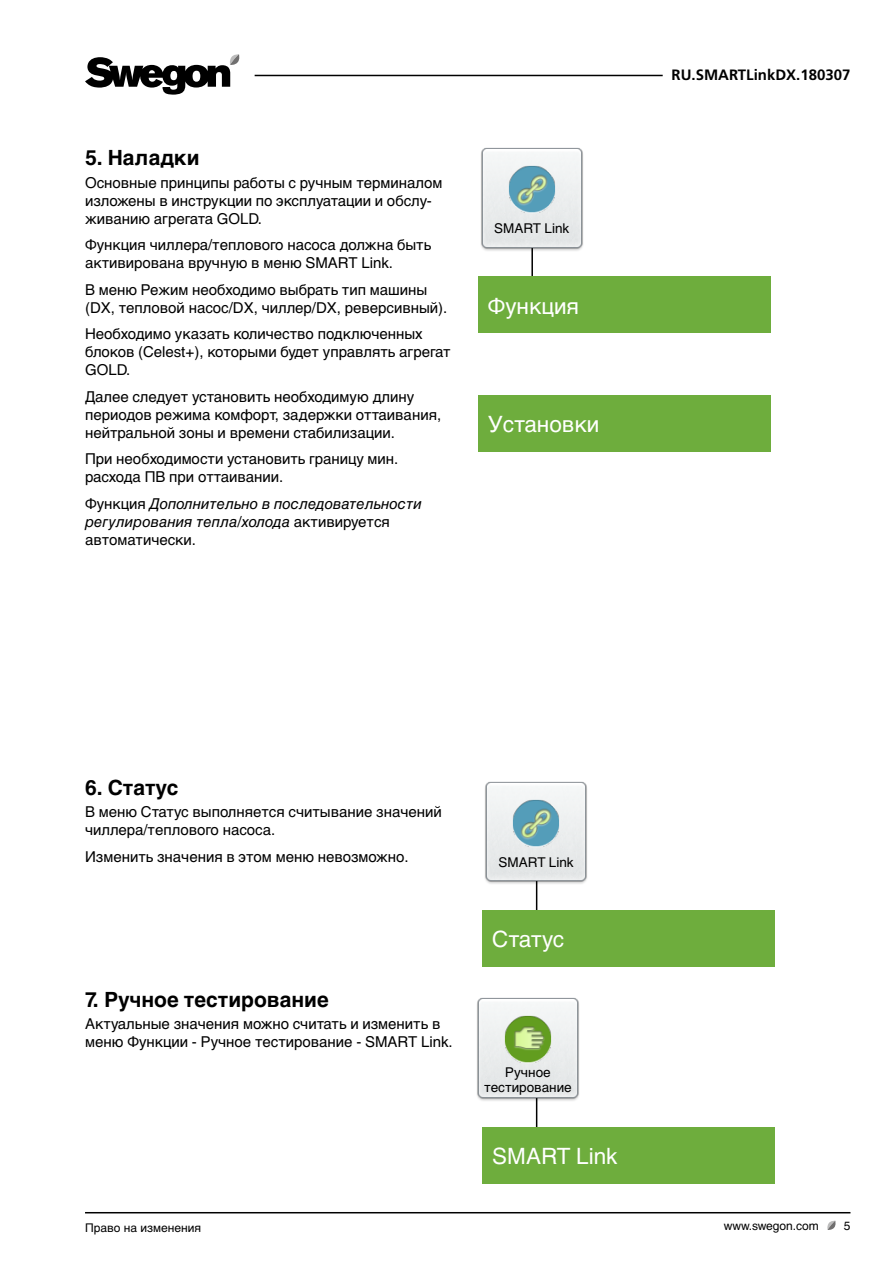
<style>
.page{position:relative;width:893px;height:1263px;background:#fff}
.page>*{position:absolute;margin:0;border:0;box-sizing:border-box;transform-origin:0 0}
.t1{font:22.5px "Helvetica Cyr Upright";color:#fff}
.t2{font:700 21px "Helvetica Cyr";color:#000}
.t3{font:15px/18px "Helvetica Cyr Upright";color:#000}
.t4{font:15px/18px "Helvetica Cyr Inclined";color:#000}
.t5{font:700 15px "Frutiger";color:#000}
.t6{font:13.5px/15px "Helvetica Cyr Upright";color:#000;text-align:center}
.t7{font:12px "Helvetica Cyr Upright";color:#000}
.s1{font-family:"Helvetica Cyr Upright"}
</style>
<div class="page">
<svg style="left:85px;top:54px;width:154px;height:41px"></svg>
<hr style="left:85px;top:1212px;width:765px;height:1px;background:#000">
<hr style="left:255px;top:75px;width:408px;height:1px;background:#000">
<svg style="left:827px;top:1221px;width:8px;height:9px"></svg>
<hr style="left:536px;top:1065px;width:1px;height:105px;background:#000">
<div style="left:483px;top:1126px;width:292px;height:57px;background:#6ead3d"></div>
<hr style="left:531px;top:215px;width:2px;height:104px;background:#000">
<div style="left:478px;top:276px;width:293px;height:57px;background:#6ead3d"></div>
<img style="left:481px;top:147px;width:102px;height:104px">
<img style="left:506px;top:164px;width:51px;height:51px">
<div style="left:478px;top:395px;width:293px;height:57px;background:#6ead3d"></div>
<hr style="left:536px;top:848px;width:1px;height:105px;background:#000">
<div style="left:483px;top:910px;width:292px;height:57px;background:#6ead3d"></div>
<img style="left:485px;top:781px;width:102px;height:104px">
<img style="left:511px;top:797px;width:51px;height:51px">
<img style="left:477px;top:997px;width:102px;height:104px">
<img style="left:502px;top:1014px;width:51px;height:51px">
<h2 class="t2" style="left:85px;top:146px;width:116px">5. Наладки</h2>
<p class="t3" style="left:85px;top:174px;width:359px">Основные принципы работы с ручным терминалом изложены в инструкции по эксплуатации и обслу&shy;живанию агрегата GOLD.</p>
<p class="t3" style="left:85px;top:236px;width:348px">Функция чиллера/теплового насоса должна быть активирована вручную в меню SMART Link.</p>
<p class="t3" style="left:85px;top:281px;width:364px">В меню Режим необходимо выбрать тип машины (DX, тепловой насос/DX, чиллер/DX, реверсивный).</p>
<p class="t3" style="left:85px;top:325px;width:367px">Необходимо указать количество подключенных блоков (Celest+), которыми будет управлять агрегат<br>GOLD.</p>
<p class="t3" style="left:85px;top:388px;width:358px">Далее следует установить необходимую длину периодов режима комфорт, задержки оттаивания, нейтральной зоны и времени стабилизации.</p>
<p class="t3" style="left:85px;top:450px;width:315px">При необходимости установить границу мин. расхода ПВ при оттаивании.</p>
<p class="t4" style="left:85px;top:495px;width:338px"><span class="s1">Функция</span> Дополнительно в последовательности регулирования тепла/холода <span class="s1">активируется</span></p>
<p class="t3" style="left:85px;top:531px;width:113px">автоматически.</p>
<p class="t6" style="left:494px;top:221px;width:77px">SMART Link</p>
<h1 class="t1" style="left:488px;top:293px;width:93px">Функция</h1>
<h1 class="t1" style="left:488px;top:412px;width:113px">Установки</h1>
<p class="t5" style="left:671px;top:66px;width:180px">RU.SMARTLinkDX.180307</p>
<h2 class="t2" style="left:85px;top:775px;width:95px">6. Статус</h2>
<p class="t3" style="left:85px;top:803px;width:358px">В меню Статус выполняется считывание значений чиллера/теплового насоса.</p>
<p class="t3" style="left:85px;top:847px;width:325px">Изменить значения в этом меню невозможно.</p>
<h2 class="t2" style="left:85px;top:987px;width:245px">7. Ручное тестирование</h2>
<p class="t3" style="left:85px;top:1015px;width:369px">Актуальные значения можно считать и изменить в меню Функции - Ручное тестирование - SMART Link.</p>
<p class="t7" style="left:85px;top:1221px;width:117px">Право на изменения</p>
<p class="t6" style="left:499px;top:854px;width:77px">SMART Link</p>
<h1 class="t1" style="left:492px;top:927px;width:73px">Статус</h1>
<p class="t6" style="left:484px;top:1065px;width:89px">Ручное тестирование</p>
<h1 class="t1" style="left:492px;top:1144px;width:127px">SMART Link</h1>
<p class="t7" style="left:724px;top:1219px;width:97px">www.swegon.com</p>
<p class="t7" style="left:844px;top:1219px;width:8px">5</p>
</div>
